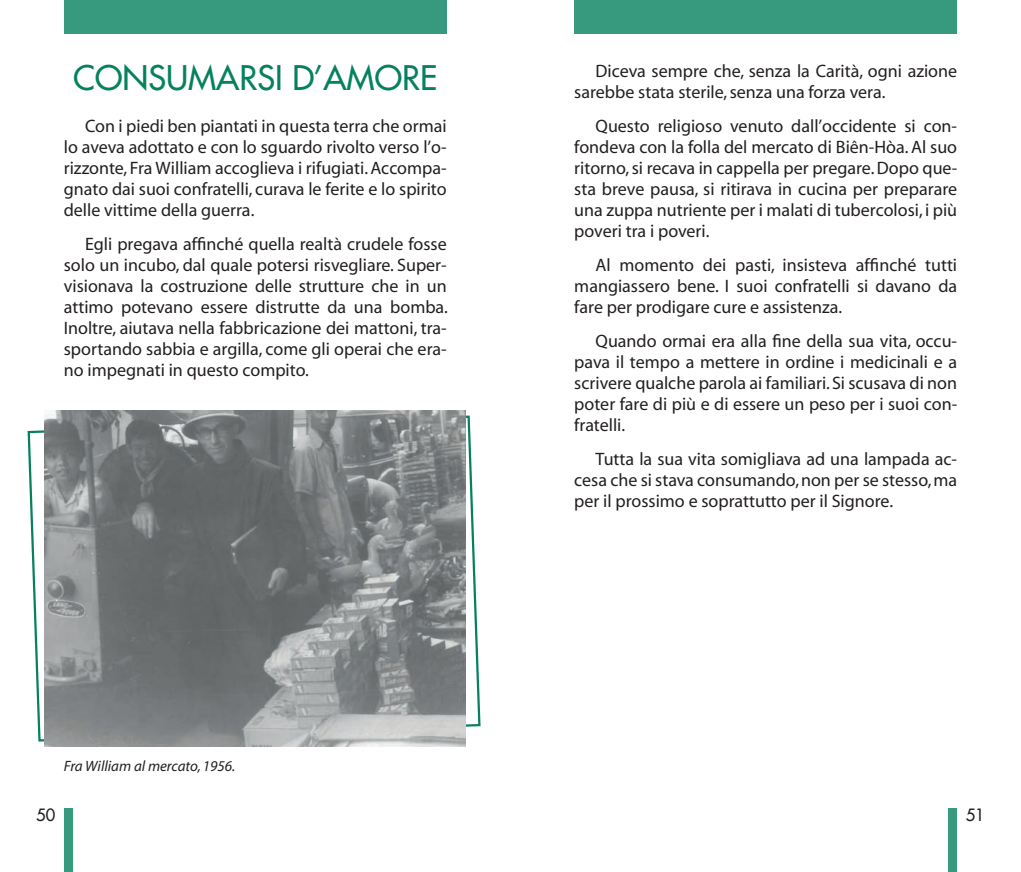
<style>
.page{position:relative;width:1021px;height:872px;background:#fff}
.page>*{position:absolute;margin:0;border:0;box-sizing:border-box;transform-origin:0 0}
.t1{font:33px "Futura";color:#06815e}
.t2{font:18px/21px "Myriad";color:#231f20;text-align:justify}
.t3{font:16.5px "Futura";color:#231f20}
.t4{font:italic 15px "Myriad";color:#231f20}
</style>
<div class="page">
<div style="left:64px;top:808px;width:8px;height:64px;background:#379a7e"></div>
<div style="left:948px;top:808px;width:9px;height:64px;background:#379a7e"></div>
<div style="left:64px;top:0;width:382px;height:34px;background:#379a7e"></div>
<div style="left:574px;top:0;width:383px;height:34px;background:#379a7e"></div>
<svg style="left:27px;top:414px;width:454px;height:328px"></svg>
<img style="left:45px;top:410px;width:421px;height:336px">
<h1 class="t1" style="left:73px;top:56px;width:365px">CONSUMARSI D’AMORE</h1>
<p class="t2" style="left:64px;top:116px;width:384px;text-indent:21px">Con i piedi ben piantati in questa terra che ormai lo aveva adottato e con lo sguardo rivolto verso l’o&shy;rizzonte, Fra William accoglieva i rifugiati. Accompa&shy;gnato dai suoi confratelli, curava le ferite e lo spirito delle vittime della guerra.</p>
<p class="t2" style="left:64px;top:234px;width:386px;text-indent:21px">Egli pregava affinché quella realtà crudele fosse solo un incubo, dal quale potersi risvegliare. Super&shy;visionava la costruzione delle strutture che in un attimo potevano essere distrutte da una bomba.<br>Inoltre, aiutava nella fabbricazione dei mattoni, tra&shy;sportando sabbia e argilla, come gli operai che era&shy;no impegnati in questo compito.</p>
<p class="t4" style="left:64px;top:758px;width:173px">Fra William al mercato, 1956.</p>
<p class="t2" style="left:574px;top:62px;width:384px;text-indent:21px">Diceva sempre che, senza la Carità, ogni azione sarebbe stata sterile, senza una forza vera.</p>
<p class="t2" style="left:574px;top:116px;width:384px;text-indent:21px">Questo religioso venuto dall’occidente si con&shy;fondeva con la folla del mercato di Biên-Hòa. Al suo ritorno, si recava in cappella per pregare. Dopo que&shy;sta breve pausa, si ritirava in cucina per preparare una zuppa nutriente per i malati di tubercolosi, i più poveri tra i poveri.</p>
<p class="t2" style="left:574px;top:255px;width:384px;text-indent:21px">Al momento dei pasti, insisteva affinché tutti mangiassero bene. I suoi confratelli si davano da fare per prodigare cure e assistenza.</p>
<p class="t2" style="left:574px;top:331px;width:384px;text-indent:21px">Quando ormai era alla fine della sua vita, occu&shy;pava il tempo a mettere in ordine i medicinali e a scrivere qualche parola ai familiari. Si scusava di non poter fare di più e di essere un peso per i suoi con&shy;fratelli.</p>
<p class="t2" style="left:574px;top:449px;width:384px;text-indent:21px">Tutta la sua vita somigliava ad una lampada ac&shy;cesa che si stava consumando, non per se stesso, ma per il prossimo e soprattutto per il Signore.</p>
<p class="t3" style="left:36px;top:804px;width:21px">50</p>
<p class="t3" style="left:965px;top:804px;width:21px">51</p>
</div>
